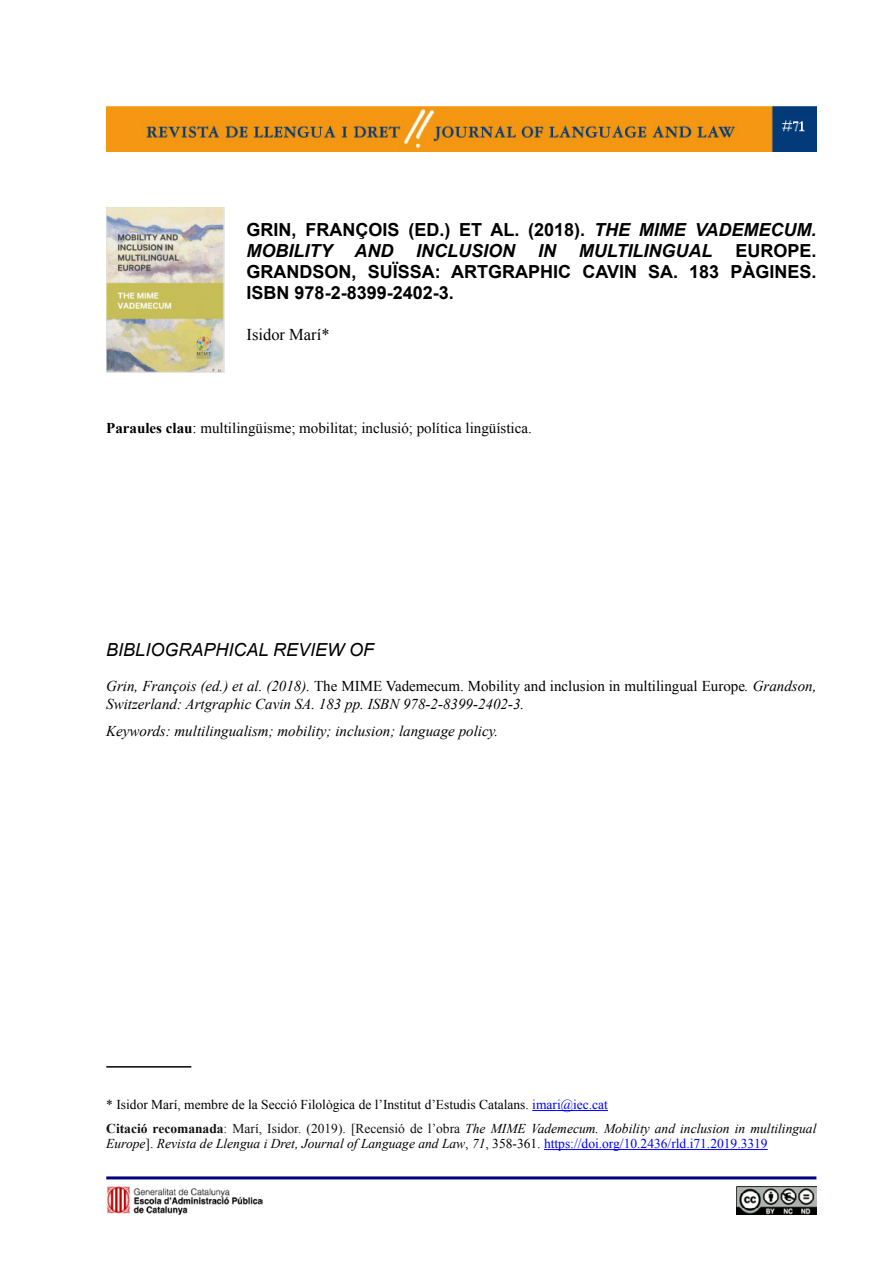
<style>
.page{position:relative;width:893px;height:1263px;background:#fff}
.page>*{position:absolute;margin:0;border:0;box-sizing:border-box;transform-origin:0 0}
.Títol_article{font:700 18px/21px "Arial";color:#000}
.Títol_article-2{font:italic 700 18px "Arial";color:#000}
.Títol_article_2a_lle{font:italic 18px "Arial";color:#000}
.cos_de_text{font:16.5px "Times New Roman";color:#000}
.cos_resum_2a_llengua{font:italic 15px/18px "Times New Roman";color:#000}
.paraules_clau{font:15px "Times New Roman";color:#000}
.nota_a_peu_de_pàgina{font:italic 13.5px/15px "Times New Roman";color:#000}
.nota_a_peu_de_pàgina-2{font:13.5px "Times New Roman";color:#000}
.s1{font-style:italic}
.s2{font-weight:700}
.s3{font-style:normal}
.s4{color:#00f}
.s5{font-weight:700;font-style:normal;color:#111}
.s6{font-style:normal;color:#111}
.s7{font-style:normal;color:#00f}
</style>
<div class="page">
<hr style="left:106px;top:1176px;width:710px;height:3px;background:#000080">
<img style="left:737px;top:1187px;width:79px;height:27px">
<img style="left:107px;top:1187px;width:156px;height:28px">
<img style="left:106px;top:106px;width:711px;height:46px">
<hr style="left:106px;top:1066px;width:85px;height:1px;background:#000">
<hr style="left:532px;top:1110px;width:76px;height:1px;background:#00f">
<hr style="left:544px;top:1149px;width:224px;height:1px;background:#00f">
<img style="left:106px;top:208px;width:118px;height:165px">
<p class="Títol_article" style="left:247px;top:220px;width:571px">GRIN, FRANÇOIS (ED.) ET AL. (2018). <span class="s1">THE MIME VADEMECUM.<br>MOBILITY AND</span></p>
<p class="Títol_article" style="left:247px;top:241px;width:571px;text-align:justify;text-indent:489px">EUROPE.<br>GRANDSON, SUÏSSA: ARTGRAPHIC CAVIN SA. 183 PÀGINES.<br>ISBN 978-2-8399-2402-3.</p>
<p class="cos_de_text" style="left:247px;top:323px;width:84px">Isidor Marí*</p>
<p class="Títol_article-2" style="left:416px;top:239px;width:100px">INCLUSION</p>
<p class="Títol_article-2" style="left:538px;top:239px;width:19px">IN</p>
<p class="Títol_article-2" style="left:579px;top:239px;width:135px">MULTILINGUAL</p>
<p class="paraules_clau" style="left:106px;top:417px;width:427px"><span class="s2">Paraules clau</span>: multilingüisme; mobilitat; inclusió; política lingüística.</p>
<p class="Títol_article_2a_lle" style="left:106px;top:638px;width:269px">BIBLIOGRAPHICAL REVIEW OF</p>
<p class="cos_resum_2a_llengua" style="left:106px;top:677px;width:712px">Grin, François (ed.) et al. (2018). <span class="s3">The MIME Vademecum. Mobility and inclusion in multilingual Europe</span>. Grandson,<br>Switzerland: Artgraphic Cavin SA. 183 pp. ISBN 978-2-8399-2402-3.</p>
<p class="cos_resum_2a_llengua" style="left:106px;top:722px;width:393px">Keywords: multilingualism; mobility; inclusion; language policy.</p>
<p class="nota_a_peu_de_pàgina-2" style="left:106px;top:1095px;width:503px">* Isidor Marí, membre de la Secció Filològica de l’Institut d’Estudis Catalans. <span class="s4">imari@iec.cat</span></p>
<p class="nota_a_peu_de_pàgina" style="left:106px;top:1121px;width:712px"><span class="s5">Citació recomanada</span><span class="s6">: Marí, Isidor. (2019). [Recensió de l’obra</span> The MIME Vademecum. Mobility and inclusion in multilingual<br>Europe<span class="s3">].</span> Revista de Llengua i Dret, Journal of Language and Law<span class="s3">,</span> 71<span class="s3">, 358-361.</span> <span class="s7">https://doi.org/10.2436/rld.i71.2019.3319</span></p>
</div>
